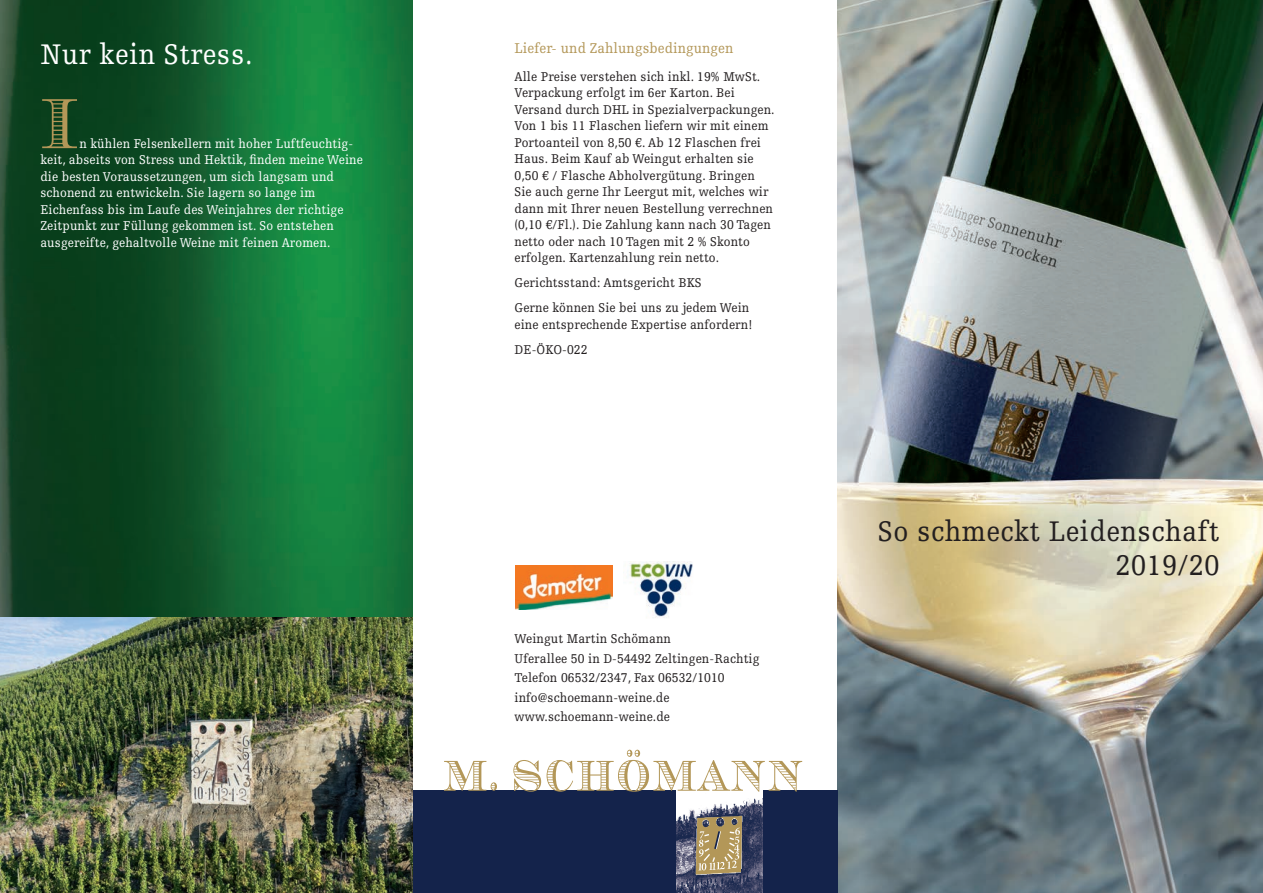
<style>
.page{position:relative;width:1263px;height:893px;background:#fff}
.page>*{position:absolute;margin:0;border:0;box-sizing:border-box;transform-origin:0 0}
.t1{font:67.5px "Chevalier Str DCD";color:#b39758;scale:.9 1}
.t2{font:30px/34.5px "Egyptienne FLT Std";letter-spacing:.02em;color:#231f20;text-align:right;scale:.9 1}
.t3{font:30px "Egyptienne FLT Std";letter-spacing:.02em;color:#fff;scale:.9 1}
.t4{font:15px "Egyptienne FLT Std";letter-spacing:.01em;color:#b39758;scale:.9 1}
.t5{font:13.5px/16.5px "Egyptienne FLT Std";letter-spacing:.01em;color:#231f20;scale:.9 1}
.t6{font:13.5px/16.5px "Egyptienne FLT Std";letter-spacing:.01em;color:#fff;scale:.9 1}
</style>
<div class="page">
<img style="left:515px;top:566px;width:98px;height:44px">
<img style="left:629px;top:561px;width:64px;height:57px">
<img style="left:838px;top:0;width:425px;height:893px">
<div style="left:412px;top:791px;width:426px;height:102px;background:#14234b"></div>
<img style="left:676px;top:793px;width:87px;height:100px">
<img style="left:676px;top:812px;width:87px;height:67px">
<svg style="left:713px;top:830px;width:9px;height:20px"></svg>
<svg style="left:444px;top:750px;width:358px;height:42px"></svg>
<img style="left:0;top:0;width:412px;height:617px">
<img style="left:0;top:617px;width:412px;height:276px">
<h2 class="t3" style="left:40px;top:38px;width:237px">Nur kein Stress.</h2>
<h1 class="t1" style="left:40px;top:79px;width:44px">I</h1>
<p class="t6" style="left:40px;top:135px;width:360px;text-indent:39px">n kühlen Felsenkellern mit hoher Luftfeuchtig&shy;keit, abseits von Stress und Hektik, finden meine Weine die besten Voraussetzungen, um sich langsam und schonend zu entwickeln. Sie lagern so lange im Eichenfass bis im Laufe des Weinjahres der richtige Zeitpunkt zur Füllung gekommen ist. So entstehen ausgereifte, gehaltvolle Weine mit feinen Aromen.</p>
<p class="t4" style="left:514px;top:40px;width:245px">Liefer- und Zahlungsbedingungen</p>
<p class="t5" style="left:514px;top:68px;width:290px">Alle Preise verstehen sich inkl. 19% MwSt.<br>Verpackung erfolgt im 6er Karton. Bei Versand durch DHL in Spezialverpackungen.<br>Von 1 bis 11 Flaschen liefern wir mit einem Portoanteil von 8,50 €. Ab 12 Flaschen frei Haus. Beim Kauf ab Weingut erhalten sie 0,50 € / Flasche Abholvergütung. Bringen Sie auch gerne Ihr Leergut mit, welches wir dann mit Ihrer neuen Bestellung verrechnen (0,10 €/Fl.). Die Zahlung kann nach 30 Tagen netto oder nach 10 Tagen mit 2 % Skonto erfolgen. Kartenzahlung rein netto.</p>
<p class="t5" style="left:514px;top:270px;width:262px;line-height:25px">Gerichtsstand: Amtsgericht BKS<br>Gerne können Sie bei uns zu jedem Wein</p>
<p class="t5" style="left:514px;top:312px;width:266px;line-height:25px">eine entsprechende Expertise anfordern!<br>DE-ÖKO-022</p>
<p class="t5" style="left:514px;top:629px;width:274px;line-height:19.5px">Weingut Martin Schömann<br>Uferallee 50 in D-54492 Zeltingen-Rachtig<br>Telefon 06532/2347, Fax 06532/1010 info@schoemann-weine.de www.schoemann-weine.de</p>
<h2 class="t2" style="left:878px;top:514px;width:381px">So schmeckt Leidenschaft<br>2019/20</h2>
</div>
